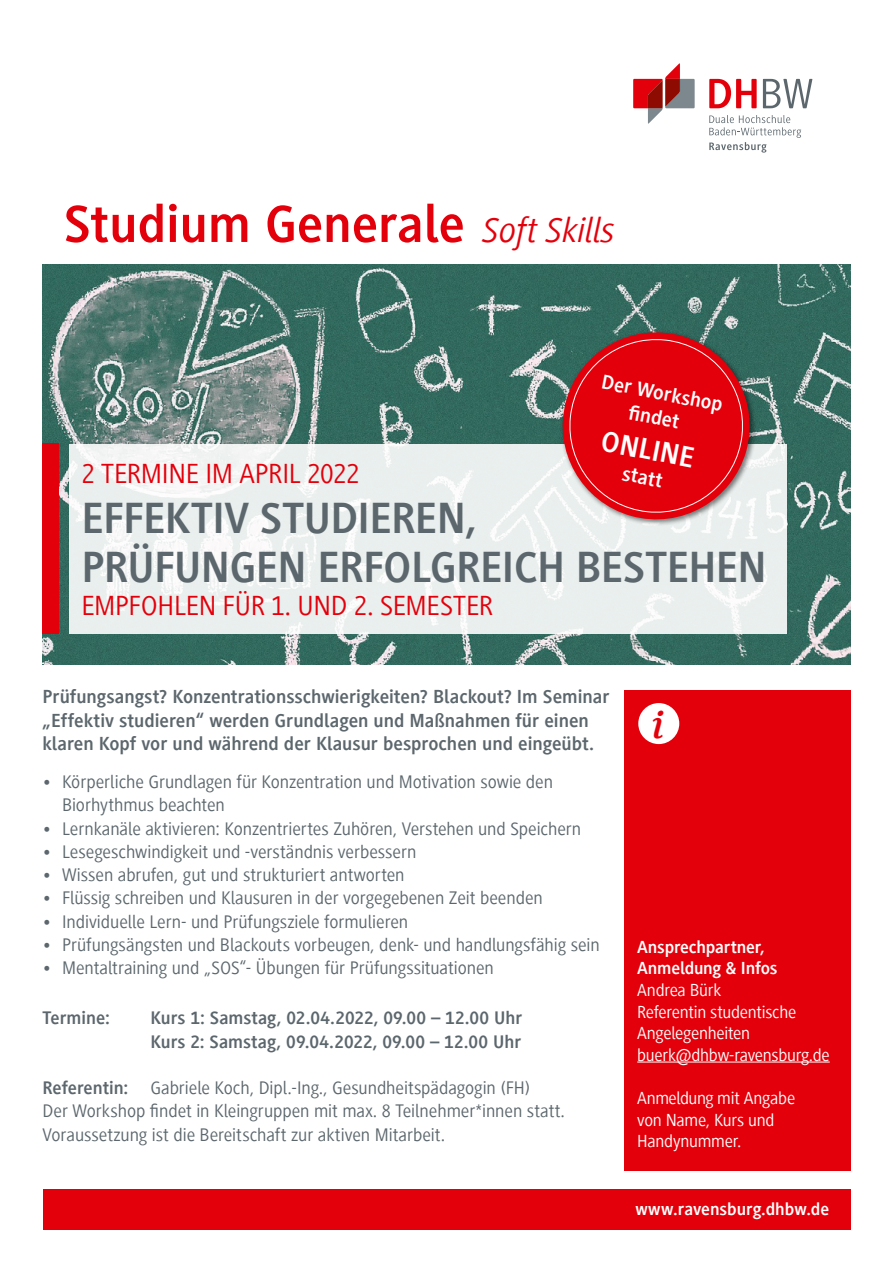
<style>
.page{position:relative;width:893px;height:1263px;background:#fff}
.page>*{position:absolute;margin:0;border:0;box-sizing:border-box;transform-origin:0 0}
.t1{font:700 54px "Generis Sans Com";color:#e3000b}
.t2{font:700 45px/49.5px "Generis Sans Com";letter-spacing:-.015em;color:#5c676d}
.t3{font:italic 700 39px "Generis Serif Com";color:#e3000b}
.t4{font:700 30px "Generis Sans Com";color:#fff}
.t5{font:28.5px "Generis Sans Com";letter-spacing:-.015em;color:#e3000b}
.t6{font:700 20.85px/24.9px "Generis Sans Com";color:#fff;text-align:center}
.t7{font:700 19.5px/23.2px "Generis Sans Com";color:#5c676d}
.t8{font:18.75px/23.2px "Generis Sans Com";letter-spacing:-.005em;color:#5c676d}
.t9{font:700 18.75px/23.2px "Generis Sans Com";color:#5c676d}
.t10{font:18px/21.6px "Generis Sans Com";letter-spacing:-.015em;color:#fff}
.t11{font:700 18px/21.6px "Generis Sans Com";letter-spacing:-.01em;color:#fff}
.s1{font-weight:400;font-style:italic;font-size:36px}
.s2{font-weight:700}
</style>
<div class="page">
<img style="left:43px;top:264px;width:807px;height:401px">
<svg style="left:633px;top:63px;width:62px;height:61px"></svg>
<svg style="left:709px;top:79px;width:48px;height:29px"></svg>
<svg style="left:763px;top:79px;width:49px;height:29px"></svg>
<svg style="left:709px;top:115px;width:92px;height:38px"></svg>
<div style="left:624px;top:690px;width:226px;height:480px;background:#e3000b"></div>
<svg style="left:69px;top:444px;width:718px;height:190px;fill:#eaefee"></svg>
<div style="left:43px;top:443px;width:16px;height:191px;background:#e3000b"></div>
<hr style="left:637px;top:1061px;width:193px;height:1px;background:#fff">
<div style="left:43px;top:1190px;width:807px;height:40px;background:#e3000b"></div>
<div style="left:638px;top:703px;width:41px;height:41px;background:#fff;border-radius:50%"></div>
<svg style="left:552px;top:322px;width:208px;height:208px;background:#c34045"></svg>
<h1 class="t1" style="left:64px;top:195px;width:553px">Studium Generale <span class="s1">Soft Skills</span></h1>
<p class="t6" style="left:604px;top:369px;width:125px;rotate:11deg">Der Workshop findet</p>
<h3 class="t4" style="left:604px;top:424px;width:96px;rotate:11deg">ONLINE</h3>
<p class="t6" style="left:625px;top:461px;width:42px;rotate:11deg">statt</p>
<h3 class="t5" style="left:81px;top:458px;width:280px">2 TERMINE IM APRIL 2022</h3>
<h2 class="t2" style="left:81px;top:493px;width:687px">EFFEKTIV STUDIEREN,<br>PRÜFUNGEN ERFOLGREICH BESTEHEN</h2>
<h3 class="t5" style="left:81px;top:590px;width:413px">EMPFOHLEN FÜR 1. UND 2. SEMESTER</h3>
<p class="t7" style="left:43px;top:685px;width:568px">Prüfungsangst? Konzentrationsschwierigkeiten? Blackout? Im Seminar „Effektiv studieren“ werden Grundlagen und Maßnahmen für einen klaren Kopf vor und während der Klausur besprochen und eingeübt.</p>
<p class="t8" style="left:62px;top:770px;width:492px;text-indent:-19px">• Körperliche Grundlagen für Konzentration und Motivation sowie den<br>Biorhythmus beachten</p>
<p class="t8" style="left:43px;top:817px;width:540px">• Lernkanäle aktivieren: Konzentriertes Zuhören, Verstehen und Speichern</p>
<p class="t8" style="left:43px;top:840px;width:375px">• Lesegeschwindigkeit und -verständnis verbessern</p>
<p class="t8" style="left:43px;top:863px;width:364px">• Wissen abrufen, gut und strukturiert antworten</p>
<p class="t8" style="left:43px;top:887px;width:502px">• Flüssig schreiben und Klausuren in der vorgegebenen Zeit beenden</p>
<p class="t8" style="left:43px;top:910px;width:367px">• Individuelle Lern- und Prüfungsziele formulieren</p>
<p class="t8" style="left:43px;top:933px;width:559px">• Prüfungsängsten und Blackouts vorbeugen, denk- und handlungsfähig sein</p>
<p class="t8" style="left:43px;top:956px;width:453px">• Mentaltraining und „SOS“- Übungen für Prüfungssituationen</p>
<p class="t9" style="left:43px;top:1007px;width:69px">Termine:</p>
<p class="t9" style="left:151px;top:1007px;width:373px">Kurs 1: Samstag, 02.04.2022, 09.00 – 12.00 Uhr<br>Kurs 2: Samstag, 09.04.2022, 09.00 – 12.00 Uhr</p>
<p class="t8" style="left:43px;top:1076px;width:524px"><span class="s2">Referentin:</span> Gabriele Koch, Dipl.-Ing., Gesundheitspädagogin (FH)<br>Der Workshop findet in Kleingruppen mit max. 8 Teilnehmer*innen statt.<br>Voraussetzung ist die Bereitschaft zur aktiven Mitarbeit.</p>
<h3 class="t3" style="left:653px;top:703px;width:13px">i</h3>
<p class="t11" style="left:637px;top:936px;width:142px">Ansprechpartner,<br>Anmeldung &amp; Infos</p>
<p class="t10" style="left:637px;top:979px;width:194px">Andrea Bürk<br>Referentin studentische<br>Angelegenheiten buerk@dhbw-ravensburg.de</p>
<p class="t10" style="left:637px;top:1087px;width:160px">Anmeldung mit Angabe von Name, Kurs und<br>Handynummer.</p>
<p class="t11" style="left:635px;top:1199px;width:195px">www.ravensburg.dhbw.de</p>
</div>
